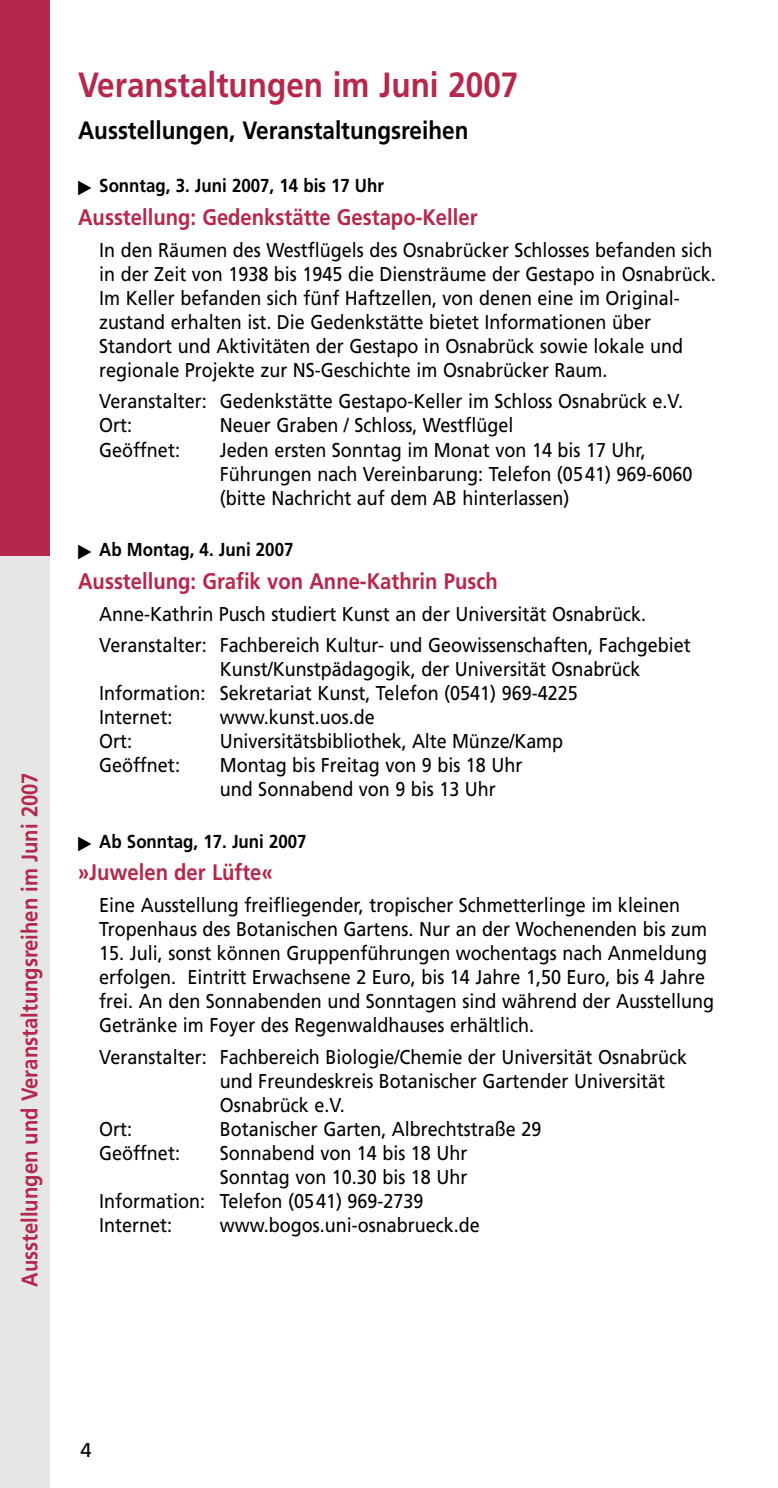
<style>
.page{position:relative;width:778px;height:1488px;background:#fff}
.page>*{position:absolute;margin:0;border:0;box-sizing:border-box;transform-origin:0 0}
.t1{font:700 35px "Frutiger";color:#b6274c;scale:.9 1}
.t2{font:700 25px "Frutiger";color:#000;scale:.9 1}
.t3{font:700 22.5px "Frutiger";color:#b6274c;scale:.9 1}
.t4{font:20px/24px "Frutiger";color:#000;scale:.9 1}
.t5{font:20px "Frutiger";color:#000}
.t6{font:700 18.75px "Frutiger";color:#000;scale:.9 1}
</style>
<div class="page">
<div style="left:0;top:0;width:50px;height:1487px;background:#b6274c"></div>
<div style="left:0;top:556px;width:50px;height:931px;background:#e6e6e6"></div>
<p class="t3" style="left:21px;top:1286px;width:573px;rotate:-90deg">Ausstellungen und Veranstaltungsreihen im Juni 2007</p>
<h1 class="t1" style="left:78px;top:71px;width:491px">Veranstaltungen im Juni 2007</h1>
<p class="t2" style="left:78px;top:120px;width:435px">Ausstellungen, Veranstaltungsreihen</p>
<p class="t6" style="left:99px;top:178px;width:318px">Sonntag, 3. Juni 2007, 14 bis 17 Uhr</p>
<p class="t3" style="left:78px;top:208px;width:445px">Ausstellung: Gedenkstätte Gestapo-Keller</p>
<p class="t4" style="left:99px;top:240px;width:686px">In den Räumen des Westflügels des Osnabrücker Schlosses befanden sich in der Zeit von 1938 bis 1945 die Diensträume der Gestapo in Osnabrück.<br>Im Keller befanden sich fünf Haftzellen, von denen eine im Original&shy;zustand erhalten ist. Die Gedenkstätte bietet Informationen über Standort und Aktivitäten der Gestapo in Osnabrück sowie lokale und regionale Projekte zur NS-Geschichte im Osnabrücker Raum.</p>
<p class="t4" style="left:99px;top:391px;width:650px">Veranstalter: Gedenkstätte Gestapo-Keller im Schloss Osnabrück e.V.<br>Ort:</p>
<p class="t4" style="left:220px;top:415px;width:328px">Neuer Graben / Schloss, Westflügel</p>
<p class="t4" style="left:99px;top:439px;width:91px">Geöffnet:</p>
<p class="t4" style="left:220px;top:439px;width:526px">Jeden ersten Sonntag im Monat von 14 bis 17 Uhr,<br>Führungen nach Vereinbarung: Telefon (0541) 969-6060 (bitte Nachricht auf dem AB hinterlassen)</p>
<p class="t6" style="left:99px;top:542px;width:217px">Ab Montag, 4. Juni 2007</p>
<p class="t3" style="left:78px;top:572px;width:468px">Ausstellung: Grafik von Anne-Kathrin Pusch</p>
<p class="t4" style="left:99px;top:600px;width:658px;line-height:31px">Anne-Kathrin Pusch studiert Kunst an der Universität Osnabrück.<br>Veranstalter: Fachbereich Kultur- und Geowissenschaften, Fachgebiet</p>
<p class="t4" style="left:99px;top:658px;width:603px;text-indent:120px">Kunst/Kunstpädagogik, der Universität Osnabrück<br>Information: Sekretariat Kunst, Telefon (0541) 969-4225<br>Internet:</p>
<p class="t4" style="left:220px;top:706px;width:174px">www.kunst.uos.de</p>
<p class="t4" style="left:99px;top:730px;width:38px">Ort:</p>
<p class="t4" style="left:220px;top:730px;width:383px">Universitätsbibliothek, Alte Münze/Kamp</p>
<p class="t4" style="left:99px;top:754px;width:91px">Geöffnet:</p>
<p class="t4" style="left:220px;top:754px;width:338px">Montag bis Freitag von 9 bis 18 Uhr und Sonnabend von 9 bis 13 Uhr</p>
<p class="t6" style="left:99px;top:833px;width:232px">Ab Sonntag, 17. Juni 2007</p>
<p class="t3" style="left:78px;top:863px;width:218px">»Juwelen der Lüfte«</p>
<p class="t4" style="left:99px;top:895px;width:677px">Eine Ausstellung freifliegender, tropischer Schmetterlinge im kleinen<br>Tropenhaus des Botanischen Gartens. Nur an der Wochenenden bis zum</p>
<p class="t4" style="left:99px;top:943px;width:684px">15. Juli, sonst können Gruppenführungen wochentags nach Anmeldung erfolgen. Eintritt Erwachsene 2 Euro, bis 14 Jahre 1,50 Euro, bis 4 Jahre frei. An den Sonnabenden und Sonntagen sind während der Ausstellung Getränke im Foyer des Regenwaldhauses erhältlich.</p>
<p class="t4" style="left:99px;top:1046px;width:654px">Veranstalter: Fachbereich Biologie/Chemie der Universität Osnabrück</p>
<p class="t4" style="left:220px;top:1070px;width:496px">und Freundeskreis Botanischer Gartender Universität</p>
<p class="t4" style="left:220px;top:1094px;width:140px">Osnabrück e.V.</p>
<p class="t4" style="left:99px;top:1118px;width:38px">Ort:</p>
<p class="t4" style="left:220px;top:1118px;width:359px">Botanischer Garten, Albrechtstraße 29</p>
<p class="t4" style="left:99px;top:1142px;width:91px">Geöffnet:</p>
<p class="t4" style="left:220px;top:1142px;width:276px">Sonnabend von 14 bis 18 Uhr</p>
<p class="t4" style="left:220px;top:1166px;width:277px">Sonntag von 10.30 bis 18 Uhr</p>
<p class="t4" style="left:99px;top:1190px;width:362px">Information: Telefon (0541) 969-2739</p>
<p class="t4" style="left:99px;top:1214px;width:83px">Internet:</p>
<p class="t4" style="left:220px;top:1214px;width:290px">www.bogos.uni-osnabrueck.de</p>
<p class="t5" style="left:80px;top:1441px;width:13px">4</p>
</div>
